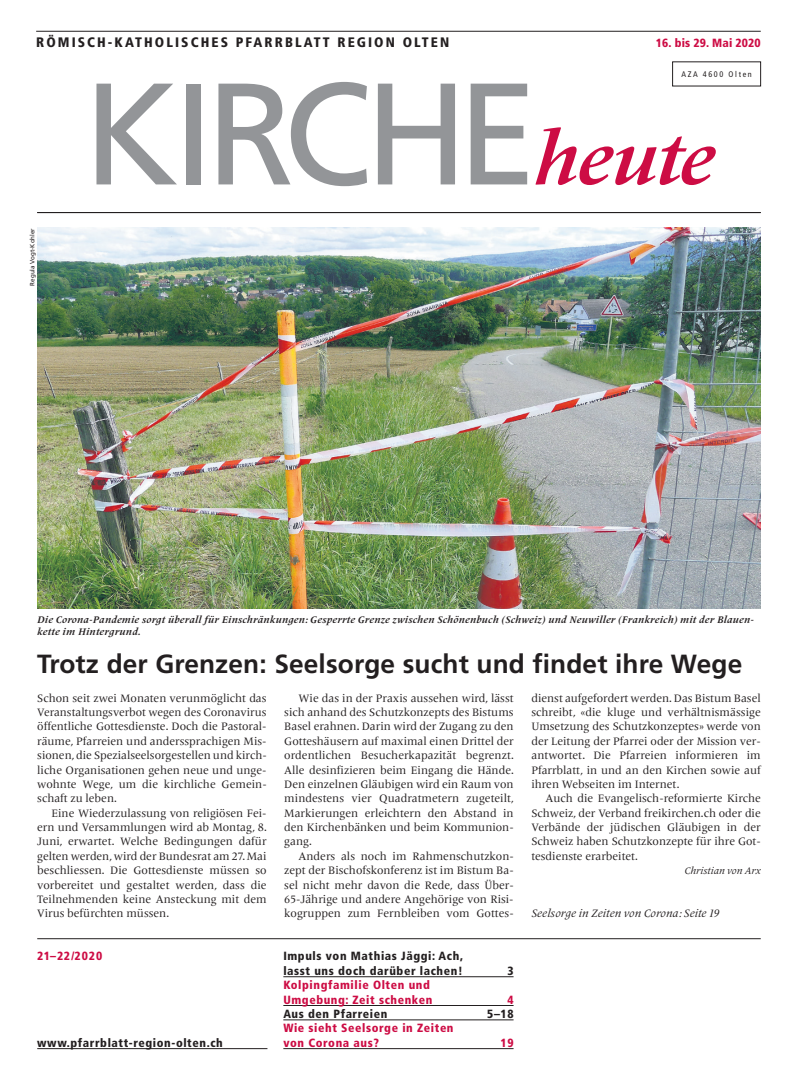
<style>
.page{position:relative;width:798px;height:1081px;background:#fff}
.page>*{position:absolute;margin:0;border:0;box-sizing:border-box;transform-origin:0 0}
.t1{font:144.38px "Frutiger";letter-spacing:-.05em;color:#939598}
.t2{font:700 26.25px "Frutiger";letter-spacing:.005em;color:#231f20}
.t3{font:900 condensed 13.75px "Frutiger";letter-spacing:.15em;color:#231f20}
.t4{font:900 condensed 11.88px/14.4px "Frutiger";letter-spacing:.05em;color:#231f20}
.t5{font:900 condensed 11.88px/14.4px "Frutiger";letter-spacing:.05em;color:#cd0c44}
.t6{font:900 condensed 11.88px "Frutiger";letter-spacing:.015em;color:#cd0c44}
.t7{font:11.25px/14.4px "Frutiger Serif LT Pro";color:#231f20;text-align:justify}
.t8{font:italic 11.25px "Frutiger Serif LT Pro";color:#231f20}
.t9{font:italic 700 10px/12.5px "Frutiger Serif LT Pro";letter-spacing:.025em;color:#231f20}
.t10{font:italic 10px "Frutiger Serif LT Pro";color:#231f20}
.t11{font:condensed 8.12px "Frutiger";letter-spacing:.2em;color:#231f20}
.t12{font:6.25px "Frutiger";color:#231f20}
.s1{font-family:"Frutiger Serif LT Pro";font-weight:700;font-style:italic;font-size:75px;color:#cd0c44}
</style>
<div class="page">
<hr style="left:37px;top:938px;width:723px;height:1px;background:#231f20">
<img style="left:37px;top:227px;width:722px;height:381px">
<hr style="left:36px;top:31px;width:724px;height:1px;background:#231f20">
<hr style="left:283px;top:976px;width:230px;height:1px;background:#231f20">
<hr style="left:283px;top:1005px;width:230px;height:1px;background:#231f20">
<hr style="left:283px;top:1019px;width:230px;height:1px;background:#231f20">
<hr style="left:283px;top:1048px;width:230px;height:1px;background:#231f20">
<hr style="left:37px;top:212px;width:723px;height:1px;background:#231f20">
<hr style="left:37px;top:1048px;width:230px;height:1px;background:#231f20">
<p class="t3" style="left:36px;top:34px;width:414px">RÖMISCH-KATHOLISCHES PFARRBLATT REGION OLTEN</p>
<p class="t6" style="left:655px;top:36px;width:106px">16. bis 29. Mai 2020</p>
<p class="t11" style="left:681px;top:69px;width:72px">AZA 4600 Olten</p>
<p class="t12" style="left:28px;top:285px;width:59px;rotate:-90deg">Regula Vogt-Kohler</p>
<h1 class="t1" style="left:83px;top:49px;width:632px">KIRCHE<span class="s1">heute</span></h1>
<p class="t9" style="left:37px;top:613px;width:718px">Die Corona-Pandemie sorgt überall für Einschränkungen: Gesperrte Grenze zwischen Schönenbuch (Schweiz) und Neuwiller (Frankreich) mit der Blauen&shy;kette im Hintergrund.</p>
<h2 class="t2" style="left:37px;top:648px;width:706px">Trotz der Grenzen: Seelsorge sucht und findet ihre Wege</h2>
<p class="t7" style="left:37px;top:691px;width:231px">Schon seit zwei Monaten verunmöglicht das Veranstaltungsverbot wegen des Coronavirus öffentliche Gottesdienste. Doch die Pastoral&shy;räume, Pfarreien und anderssprachigen Mis&shy;sionen, die Spezialseelsorgestellen und kirch&shy;liche Organisationen gehen neue und unge&shy;wohnte Wege, um die kirchliche Gemein&shy;schaft zu leben.</p>
<p class="t7" style="left:37px;top:806px;width:231px;text-indent:14px">Eine Wiederzulassung von religiösen Fei&shy;ern und Versammlungen wird ab Montag, 8.<br>Juni, erwartet. Welche Bedingungen dafür gelten werden, wird der Bundesrat am 27. Mai beschliessen. Die Gottesdienste müssen so vorbereitet und gestaltet werden, dass die Teilnehmenden keine Ansteckung mit dem Virus befürchten müssen.</p>
<p class="t7" style="left:284px;top:691px;width:231px;text-indent:14px">Wie das in der Praxis aussehen wird, lässt sich anhand des Schutzkonzepts des Bistums Basel erahnen. Darin wird der Zugang zu den Gotteshäusern auf maximal einen Drittel der ordentlichen Besucherkapazität begrenzt.<br>Alle desinfizieren beim Eingang die Hände.<br>Den einzelnen Gläubigen wird ein Raum von mindestens vier Quadratmetern zugeteilt, Markierungen erleichtern den Abstand in den Kirchenbänken und beim Kommunion&shy;gang.</p>
<p class="t7" style="left:284px;top:849px;width:231px;text-indent:14px">Anders als noch im Rahmenschutzkon&shy;zept der Bischofskonferenz ist im Bistum Ba&shy;sel nicht mehr davon die Rede, dass Über-65-Jährige und andere Angehörige von Risi&shy;kogruppen zum Fernbleiben vom Gottes-</p>
<p class="t7" style="left:531px;top:691px;width:231px">dienst aufgefordert werden. Das Bistum Basel schreibt, «die kluge und verhältnismässige Umsetzung des Schutzkonzeptes» werde von der Leitung der Pfarrei oder der Mission ver&shy;antwortet. Die Pfarreien informieren im Pfarrblatt, in und an den Kirchen sowie auf ihren Webseiten im Internet.</p>
<p class="t7" style="left:531px;top:791px;width:231px;text-indent:14px">Auch die Evangelisch-reformierte Kirche Schweiz, der Verband freikirchen.ch oder die Verbände der jüdischen Gläubigen in der Schweiz haben Schutzkonzepte für ihre Got&shy;tesdienste erarbeitet.</p>
<p class="t10" style="left:684px;top:865px;width:78px">Christian von Arx</p>
<p class="t8" style="left:531px;top:907px;width:190px">Seelsorge in Zeiten von Corona: Seite 19</p>
<p class="t5" style="left:37px;top:949px;width:66px">21–22/2020</p>
<p class="t4" style="left:37px;top:1035px;width:187px">www.pfarrblatt-region-olten.ch</p>
<p class="t4" style="left:283px;top:949px;width:181px">Impuls von Mathias Jäggi: Ach, lasst uns doch darüber lachen!</p>
<p class="t5" style="left:283px;top:978px;width:151px">Kolpingfamilie Olten und<br>Umgebung: Zeit schenken</p>
<p class="t4" style="left:507px;top:963px;width:8px">3</p>
<p class="t5" style="left:507px;top:992px;width:8px">4</p>
<p class="t4" style="left:283px;top:1006px;width:105px">Aus den Pfarreien</p>
<p class="t4" style="left:487px;top:1006px;width:28px">5–18</p>
<p class="t5" style="left:283px;top:1021px;width:172px">Wie sieht Seelsorge in Zeiten von Corona aus?</p>
<p class="t5" style="left:500px;top:1035px;width:14px">19</p>
</div>
